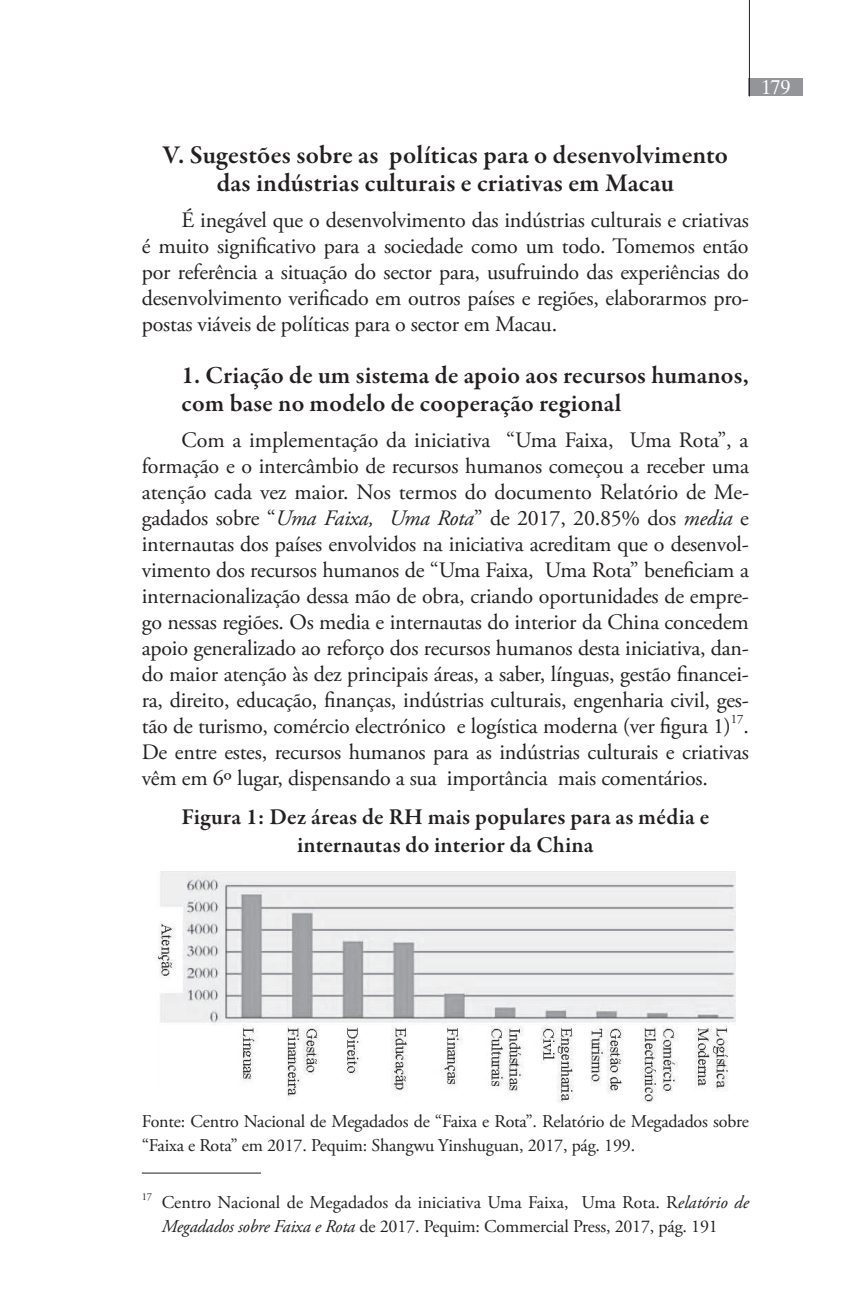
<style>
.page{position:relative;width:851px;height:1304px;background:#fff}
.page>*{position:absolute;margin:0;border:0;box-sizing:border-box;transform-origin:0 0}
.t1{font:600 26px/28px "Garamond Premr Pro";letter-spacing:.01em;color:#231f20;text-align:center}
.t2{font:600 25px/28px "Garamond Premr Pro";letter-spacing:.01em;color:#231f20}
.t3{font:600 23px/28px "Garamond Premr Pro";letter-spacing:.01em;color:#231f20;text-align:center}
.t4{font:22px/26px "Adobe Garamond Pro";letter-spacing:-.01em;color:#231f20;text-align:justify}
.t5{font:20px "Times Ten LT Std";color:#fff}
.t6{font:18px/24px "Adobe Garamond Pro";letter-spacing:-.01em;color:#231f20}
.t7{font:12.8px "Adobe Garamond Pro";color:#231f20}
.t8{font:10.4px "Adobe Garamond Pro";color:#231f20}
.s1{font-style:italic}
</style>
<div class="page">
<div style="left:748px;top:79px;width:54px;height:17px;background:#939598"></div>
<hr style="left:748px;top:0;width:1px;height:96px;background:#231f20">
<img style="left:156px;top:871px;width:579px;height:232px">
<hr style="left:142px;top:1173px;width:119px;height:1px;background:#231f20">
<p class="t5" style="left:761px;top:76px;width:30px">179</p>
<p class="t1" style="left:163px;top:142px;width:567px">V. Sugestões sobre as políticas para o desenvolvimento das indústrias culturais e criativas em Macau</p>
<p class="t4" style="left:142px;top:208px;width:608px;text-indent:40px">É inegável que o desenvolvimento das indústrias culturais e criativas é muito significativo para a sociedade como um todo. Tomemos então por referência a situação do sector para, usufruindo das experiências do desenvolvimento verificado em outros países e regiões, elaborarmos pro&shy;postas viáveis de políticas para o sector em Macau.</p>
<p class="t2" style="left:181px;top:361px;width:569px">1. Criação de um sistema de apoio aos recursos humanos, com base no modelo de cooperação regional</p>
<p class="t4" style="left:142px;top:428px;width:608px;text-indent:40px">Com a implementação da iniciativa “Uma Faixa, Uma Rota”, a formação e o intercâmbio de recursos humanos começou a receber uma atenção cada vez maior. Nos termos do documento Relatório de Me&shy;gadados sobre “<span class="s1">Uma Faixa, Uma Rota</span>” de 2017, 20.85% dos <span class="s1">media</span> e internautas dos países envolvidos na iniciativa acreditam que o desenvol&shy;vimento dos recursos humanos de “Uma Faixa, Uma Rota” beneficiam a internacionalização dessa mão de obra, criando oportunidades de empre&shy;go nessas regiões. Os media e internautas do interior da China concedem apoio generalizado ao reforço dos recursos humanos desta iniciativa, dan&shy;do maior atenção às dez principais áreas, a saber, línguas, gestão financei&shy;ra, direito, educação, finanças, indústrias culturais, engenharia civil, ges&shy;tão de turismo, comércio electrónico e logística moderna (ver figura 1)</p>
<p class="t7" style="left:730px;top:711px;width:14px">17</p>
<p class="t4" style="left:142px;top:714px;width:608px;text-indent:601px">.<br>De entre estes, recursos humanos para as indústrias culturais e criativas vêm em 6º lugar, dispensando a sua importância mais comentários.</p>
<p class="t3" style="left:181px;top:803px;width:529px">Figura 1: Dez áreas de RH mais populares para as média e internautas do interior da China</p>
<p class="t6" style="left:142px;top:1110px;width:608px">Fonte: Centro Nacional de Megadados de “Faixa e Rota”. Relatório de Megadados sobre “Faixa e Rota” em 2017. Pequim: Shangwu Yinshuguan, 2017, pág. 199.</p>
<p class="t8" style="left:142px;top:1190px;width:12px">17</p>
<p class="t6" style="left:162px;top:1191px;width:588px">Centro Nacional de Megadados da iniciativa Uma Faixa, Uma Rota. R<span class="s1">elatório de<br>Megadados sobre Faixa e Rota</span> de 2017. Pequim: Commercial Press, 2017, pág. 191</p>
</div>
